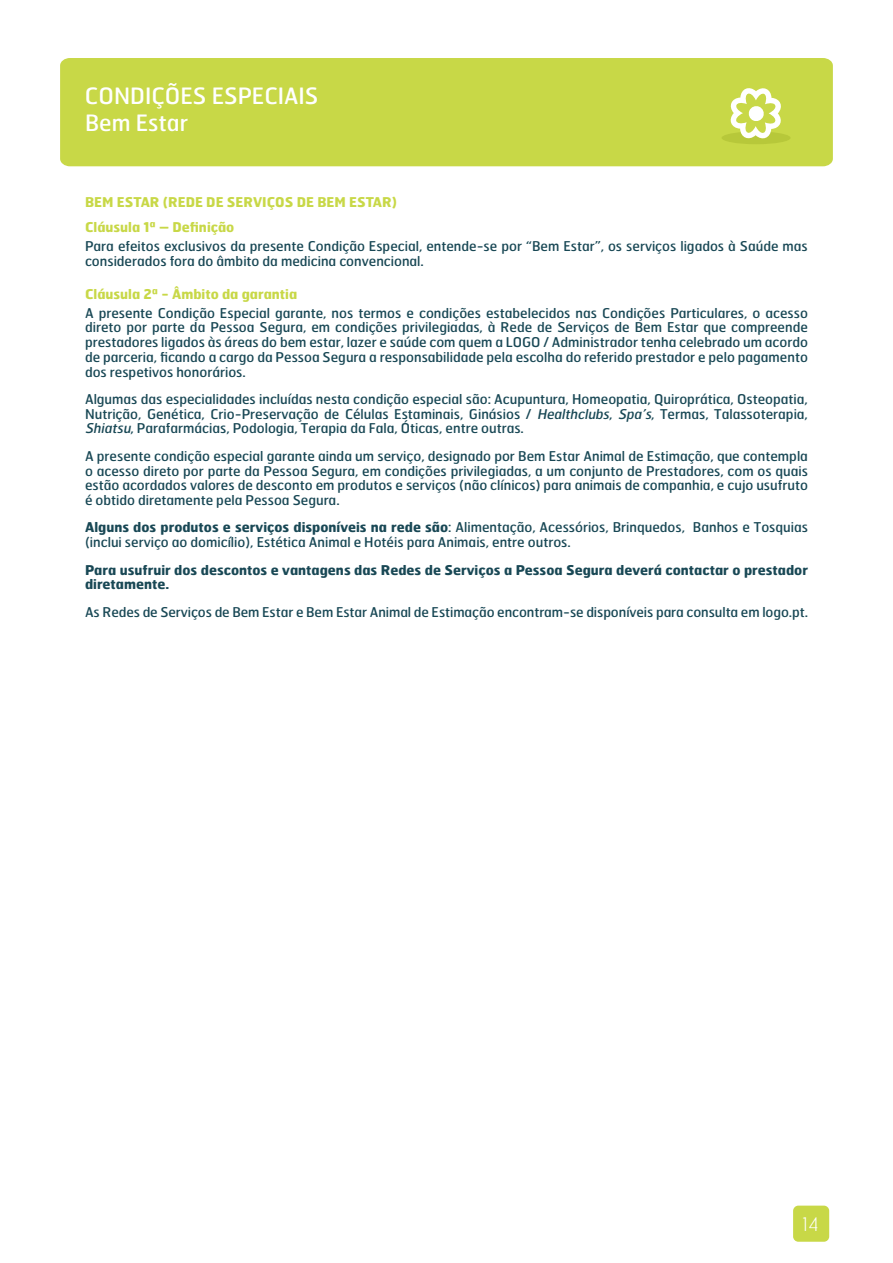
<style>
.page{position:relative;width:893px;height:1263px;background:#fff}
.page>*{position:absolute;margin:0;border:0;box-sizing:border-box;transform-origin:0 0}
.t1{font:22.5px/27px "Hermes";color:#fff}
.t2{font:100 18.75px "Hermes";color:#fff}
.t3{font:13.5px/14.7px "Hermes";color:#194855;text-align:justify}
.t4{font:700 13.5px/14.7px "Hermes";color:#194855}
.t5{font:700 13.5px/24.8px "Hermes";color:#c8d847}
.s1{font-style:italic}
.s2{font-weight:700}
</style>
<div class="page">
<div style="left:793px;top:1205px;width:36px;height:37px;background:#c8d847;border-radius:5px"></div>
<div style="left:60px;top:58px;width:773px;height:108px;background:#c8d847"></div>
<svg style="left:721px;top:85px;width:70px;height:59px"></svg>
<h1 class="t1" style="left:85px;top:81px;width:235px">CONDIÇÕES ESPECIAIS<br>Bem Estar</h1>
<p class="t5" style="left:85px;top:189px;width:314px">BEM ESTAR (REDE DE SERVIÇOS DE BEM ESTAR)<br>Cláusula 1ª – Definição</p>
<p class="t3" style="left:85px;top:238px;width:724px">Para efeitos exclusivos da presente Condição Especial, entende-se por “Bem Estar”, os serviços ligados à Saúde mas considerados fora do âmbito da medicina convencional.</p>
<p class="t5" style="left:85px;top:281px;width:214px">Cláusula 2ª - Âmbito da garantia</p>
<p class="t3" style="left:85px;top:305px;width:724px">A presente Condição Especial garante, nos termos e condições estabelecidos nas Condições Particulares, o acesso direto por parte da Pessoa Segura, em condições privilegiadas, à Rede de Serviços de Bem Estar que compreende prestadores ligados às áreas do bem estar, lazer e saúde com quem a LOGO / Administrador tenha celebrado um acordo de parceria, ficando a cargo da Pessoa Segura a responsabilidade pela escolha do referido prestador e pelo pagamento dos respetivos honorários.</p>
<p class="t3" style="left:85px;top:391px;width:724px">Algumas das especialidades incluídas nesta condição especial são: Acupuntura, Homeopatia, Quiroprática, Osteopatia, Nutrição, Genética, Crio-Preservação de Células Estaminais, Ginásios / <span class="s1">Healthclubs</span>, <span class="s1">Spa’s</span>, Termas, Talassoterapia, <span class="s1">Shiatsu</span>, Parafarmácias, Podologia, Terapia da Fala, Óticas, entre outras.</p>
<p class="t3" style="left:85px;top:448px;width:724px">A presente condição especial garante ainda um serviço, designado por Bem Estar Animal de Estimação, que contempla o acesso direto por parte da Pessoa Segura, em condições privilegiadas, a um conjunto de Prestadores, com os quais estão acordados valores de desconto em produtos e serviços (não clínicos) para animais de companhia, e cujo usufruto é obtido diretamente pela Pessoa Segura.</p>
<p class="t3" style="left:85px;top:520px;width:724px"><span class="s2">Alguns dos produtos e serviços disponíveis na rede são</span>: Alimentação, Acessórios, Brinquedos, Banhos e Tosquias (inclui serviço ao domicílio), Estética Animal e Hotéis para Animais, entre outros.</p>
<p class="t4" style="left:85px;top:562px;width:724px">Para usufruir dos descontos e vantagens das Redes de Serviços a Pessoa Segura deverá contactar o prestador diretamente.</p>
<p class="t3" style="left:85px;top:604px;width:724px">As Redes de Serviços de Bem Estar e Bem Estar Animal de Estimação encontram-se disponíveis para consulta em logo.pt.</p>
<h2 class="t2" style="left:802px;top:1212px;width:19px">14</h2>
</div>
